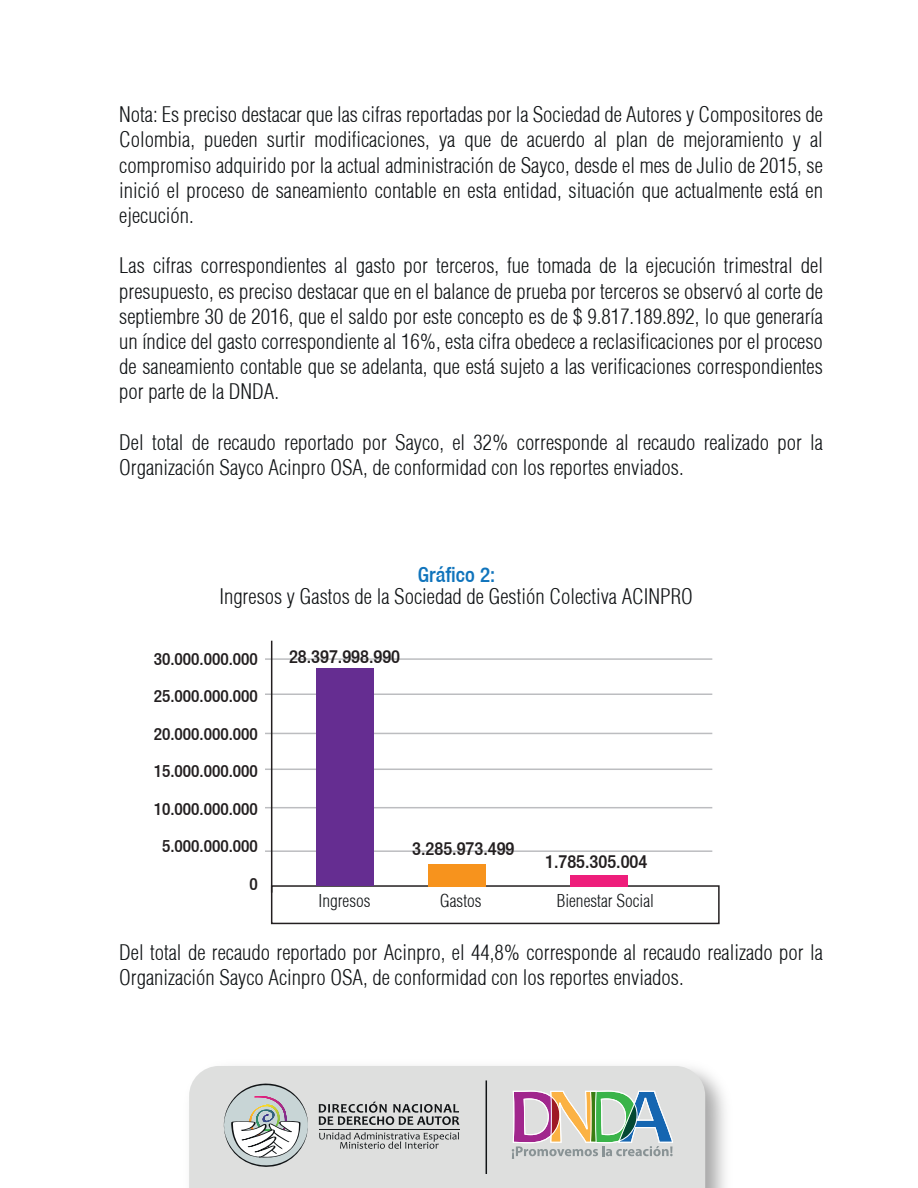
<style>
.page{position:relative;width:918px;height:1188px;background:#fff}
.page>*{position:absolute;margin:0;border:0;box-sizing:border-box;transform-origin:0 0}
.t1{font:300 condensed 21px/25.2px "Helvetica";color:#111416;text-align:justify}
.t2{font:500 condensed 21px "Helvetica 67";color:#1074bc}
.t3{font:500 condensed 18.45px "Helvetica 67";color:#231f20}
.t4{font:500 condensed 17.4px/37.5px "Helvetica 67";color:#231f20;text-align:right}
.t5{font:300 condensed 17.4px "Helvetica";color:#111416}
</style>
<div class="page">
<hr style="left:265px;top:850px;width:447px;height:2px;background:#bcbdc0">
<hr style="left:265px;top:807px;width:447px;height:1px;background:#bcbdc0">
<hr style="left:265px;top:769px;width:447px;height:1px;background:#bcbdc0">
<hr style="left:265px;top:733px;width:447px;height:1px;background:#bcbdc0">
<hr style="left:265px;top:694px;width:447px;height:1px;background:#bcbdc0">
<hr style="left:265px;top:658px;width:447px;height:2px;background:#bcbdc0">
<hr style="left:271px;top:641px;width:1px;height:252px;background:#231f20">
<div style="left:271px;top:885px;width:449px;height:39px;border:2px solid #231f20"></div>
<div style="left:317px;top:668px;width:57px;height:218px;background:#652d91"></div>
<div style="left:429px;top:864px;width:57px;height:22px;background:#f7931d"></div>
<div style="left:570px;top:875px;width:58px;height:11px;background:#ee1e7b"></div>
<img style="left:705px;top:1073px;width:20px;height:115px">
<div style="left:189px;top:1066px;width:516px;height:122px;background:#dedfde"></div>
<svg style="left:319px;top:1102px;width:140px;height:23px;background:#9ea0a0"></svg>
<svg style="left:319px;top:1132px;width:140px;height:17px;background:#b7b8b8"></svg>
<hr style="left:319px;top:1129px;width:140px;height:1px;background:#111416">
<svg style="left:222px;top:1082px;width:86px;height:88px"></svg>
<svg style="left:512px;top:1091px;width:161px;height:68px;background:#b7b7b5"></svg>
<hr style="left:486px;top:1080px;width:1px;height:94px;background:#111416">
<p class="t1" style="left:119px;top:102px;width:705px">Nota: Es preciso destacar que las cifras reportadas por la Sociedad de Autores y Compositores de Colombia, pueden surtir modificaciones, ya que de acuerdo al plan de mejoramiento y al compromiso adquirido por la actual administración de Sayco, desde el mes de Julio de 2015, se inició el proceso de saneamiento contable en esta entidad, situación que actualmente está en ejecución.</p>
<p class="t1" style="left:119px;top:253px;width:705px">Las cifras correspondientes al gasto por terceros, fue tomada de la ejecución trimestral del presupuesto, es preciso destacar que en el balance de prueba por terceros se observó al corte de septiembre 30 de 2016, que el saldo por este concepto es de $ 9.817.189.892, lo que generaría un índice del gasto correspondiente al 16%, esta cifra obedece a reclasificaciones por el proceso de saneamiento contable que se adelanta, que está sujeto a las verificaciones correspondientes por parte de la DNDA.</p>
<p class="t1" style="left:119px;top:430px;width:705px">Del total de recaudo reportado por Sayco, el 32% corresponde al recaudo realizado por la<br>Organización Sayco Acinpro OSA, de conformidad con los reportes enviados.</p>
<p class="t2" style="left:418px;top:562px;width:79px">Gráfico 2:</p>
<p class="t1" style="left:219px;top:584px;width:475px">Ingresos y Gastos de la Sociedad de Gestión Colectiva ACINPRO</p>
<p class="t4" style="left:154px;top:640px;width:106px">30.000.000.000<br>25.000.000.000<br>20.000.000.000<br>15.000.000.000<br>10.000.000.000<br>5.000.000.000<br>0</p>
<p class="t3" style="left:289px;top:645px;width:113px">28.397.998.990</p>
<p class="t3" style="left:412px;top:837px;width:104px">3.285.973.499</p>
<p class="t3" style="left:545px;top:850px;width:104px">1.785.305.004</p>
<p class="t5" style="left:319px;top:889px;width:54px">Ingresos</p>
<p class="t5" style="left:440px;top:889px;width:43px">Gastos</p>
<p class="t5" style="left:557px;top:889px;width:99px">Bienestar Social</p>
<p class="t1" style="left:119px;top:939px;width:705px">Del total de recaudo reportado por Acinpro, el 44,8% corresponde al recaudo realizado por la<br>Organización Sayco Acinpro OSA, de conformidad con los reportes enviados.</p>
</div>
